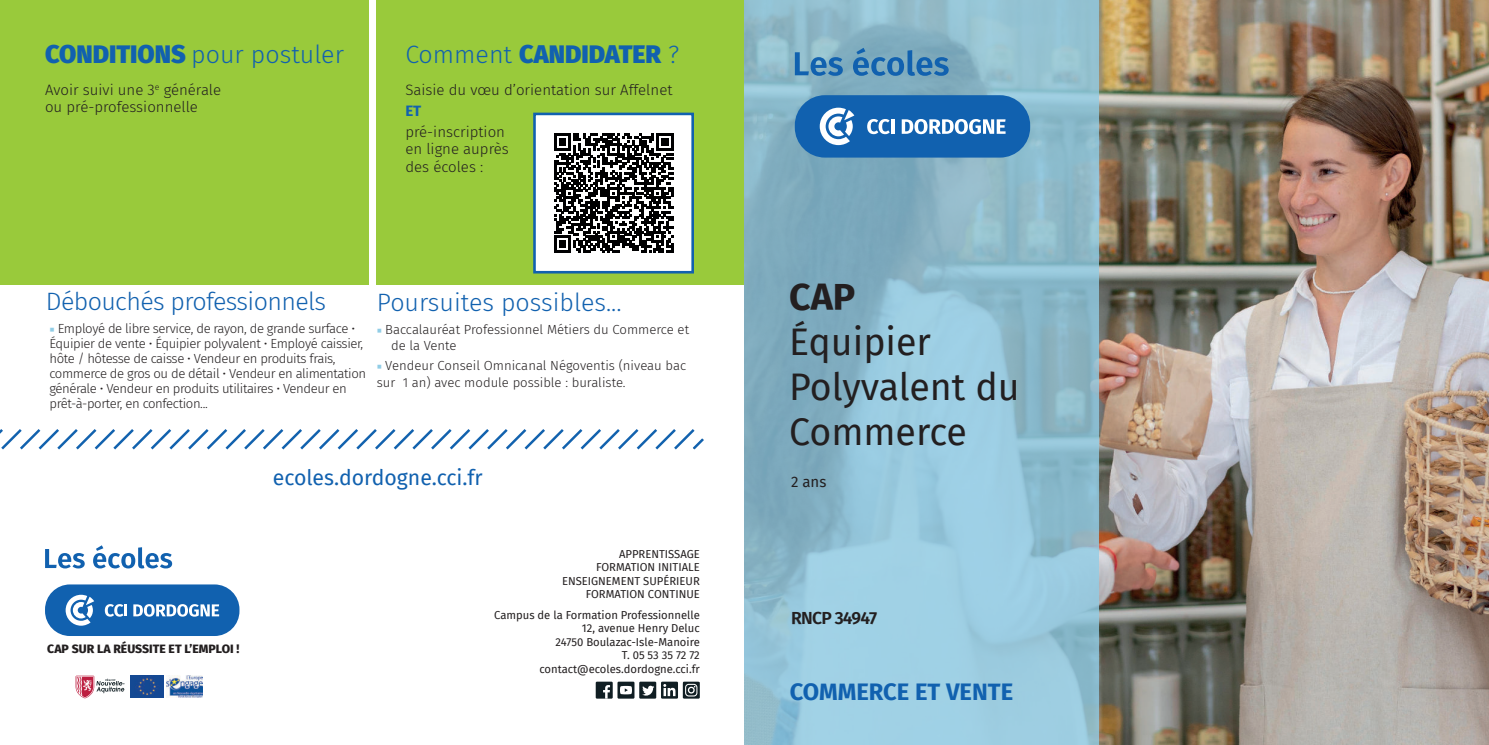
<style>
.page{position:relative;width:1489px;height:745px;background:#fff}
.page>*{position:absolute;margin:0;border:0;box-sizing:border-box;transform-origin:0 0}
.t1{font:37.5px/45px "Fira Sans";color:#231f20}
.t2{font:700 37.5px "Fira Sans";color:#231f20}
.t3{font:300 25px "Fira Sans";letter-spacing:-.015em;color:#1161af}
.t4{font:900 25px "Fira Sans";color:#1161af}
.t5{font:700 23.75px "Fira Sans";color:#1161af}
.t6{font:21.25px "Fira Sans";color:#1161af}
.t7{font:600 17.5px "Fira Sans";letter-spacing:-.045em;color:#231f20}
.t8{font:300 15px/17.5px "Fira Sans";color:#231f20}
.t9{font:15px "Fira Sans";color:#231f20}
.t10{font:700 15px "Fira Sans";color:#1161af}
.t11{font:300 13.12px/15px "Fira Sans";letter-spacing:-.03em;color:#231f20}
.t12{font:300 13.12px/16.2px "Fira Sans";color:#231f20}
.t13{font:800 12.25px "Fira Sans";color:#231f20}
.t14{font:11.25px/13.5px "Fira Sans";color:#231f20;text-align:right}
.s1{font-weight:900}
.s2{font-weight:300}
.s3{font-family:"Minion Pro";font-weight:400;color:#91cde6}
</style>
<div class="page">
<div style="left:0;top:0;width:369px;height:285px;background:#99ca3b"></div>
<div style="left:376px;top:0;width:368px;height:285px;background:#99ca3b"></div>
<svg style="left:76px;top:675px;width:49px;height:22px"></svg>
<img style="left:130px;top:675px;width:33px;height:22px">
<img style="left:166px;top:675px;width:36px;height:22px">
<svg style="left:45px;top:549px;width:40px;height:19px"></svg>
<svg style="left:93px;top:545px;width:79px;height:23px"></svg>
<div style="left:45px;top:584px;width:194px;height:51px;background:#1161af;border-radius:25px"></div>
<svg style="left:66px;top:594px;width:28px;height:31px"></svg>
<svg style="left:105px;top:604px;width:22px;height:12px"></svg>
<svg style="left:133px;top:604px;width:86px;height:12px"></svg>
<svg style="left:0;top:429px;width:704px;height:21px"></svg>
<div style="left:595px;top:681px;width:17px;height:17px;background:#101e23"></div>
<svg style="left:603px;top:685px;width:7px;height:13px"></svg>
<div style="left:617px;top:681px;width:17px;height:17px;background:#101e23"></div>
<svg style="left:620px;top:685px;width:12px;height:9px"></svg>
<div style="left:639px;top:681px;width:17px;height:17px;background:#101e23"></div>
<svg style="left:642px;top:685px;width:12px;height:10px"></svg>
<svg style="left:661px;top:681px;width:17px;height:17px"></svg>
<svg style="left:663px;top:683px;width:12px;height:12px"></svg>
<svg style="left:682px;top:681px;width:17px;height:17px"></svg>
<img style="left:1098px;top:0;width:390px;height:744px">
<svg style="left:744px;top:0;width:354px;height:744px;background:#8fbed1"></svg>
<svg style="left:794px;top:52px;width:48px;height:24px"></svg>
<svg style="left:853px;top:48px;width:95px;height:28px;background:#548eb7"></svg>
<div style="left:794px;top:95px;width:236px;height:62px;background:#1161af;border-radius:30px"></div>
<svg style="left:819px;top:108px;width:35px;height:37px"></svg>
<svg style="left:867px;top:119px;width:22px;height:15px"></svg>
<hr style="left:891px;top:119px;width:3px;height:15px;background:#fff">
<svg style="left:901px;top:119px;width:104px;height:15px"></svg>
<div style="left:534px;top:114px;width:158px;height:158px;background:#fff"></div>
<svg style="left:554px;top:133px;width:119px;height:119px"></svg>
<div style="left:533px;top:113px;width:161px;height:160px;border:3px solid #1161af"></div>
<h2 class="t3" style="left:45px;top:37px;width:300px"><span class="s1">CONDITIONS</span> pour postuler</h2>
<p class="t8" style="left:45px;top:81px;width:178px">Avoir suivi une 3<sup>e</sup> générale ou pré-professionnelle</p>
<h2 class="t4" style="left:405px;top:37px;width:275px"><span class="s2">Comment</span> CANDIDATER <span class="s2">?</span></h2>
<p class="t8" style="left:405px;top:81px;width:268px">Saisie du vœu d’orientation sur Affelnet</p>
<p class="t10" style="left:405px;top:100px;width:17px">ET</p>
<p class="t8" style="left:405px;top:123px;width:105px">pré-inscription en ligne auprès des écoles :</p>
<h2 class="t3" style="left:46px;top:284px;width:282px">Débouchés professionnels</h2>
<p class="t11" style="left:49px;top:320px;width:318px"><span class="s3">■</span> Employé de libre service, de rayon, de grande surface • Équipier de vente • Équipier polyvalent • Employé caissier, hôte / hôtesse de caisse • Vendeur en produits frais, commerce de gros ou de détail • Vendeur en alimentation générale • Vendeur en produits utilitaires • Vendeur en prêt-à-porter, en confection...</p>
<h2 class="t3" style="left:377px;top:284px;width:246px">Poursuites possibles...</h2>
<p class="t12" style="left:391px;top:321px;width:299px;text-indent:-14px"><span class="s3">■</span> Baccalauréat Professionnel Métiers du Commerce et de la Vente</p>
<p class="t12" style="left:377px;top:357px;width:311px;line-height:16.9px"><span class="s3">■</span> Vendeur Conseil Omnicanal Négoventis (niveau bac sur 1 an) avec module possible : buraliste.</p>
<p class="t13" style="left:47px;top:640px;width:194px">CAP SUR LA RÉUSSITE ET L’EMPLOI !</p>
<h3 class="t6" style="left:273px;top:462px;width:211px">ecoles.dordogne.cci.fr</h3>
<p class="t14" style="left:562px;top:546px;width:139px">APPRENTISSAGE<br>FORMATION INITIALE<br>ENSEIGNEMENT SUPÉRIEUR<br>FORMATION CONTINUE</p>
<p class="t14" style="left:494px;top:607px;width:207px">Campus de la Formation Professionnelle<br>12, avenue Henry Deluc<br>24750 Boulazac-Isle-Manoire<br>T. 05 53 35 72 72 contact@ecoles.dordogne.cci.fr</p>
<h1 class="t2" style="left:789px;top:270px;width:68px">CAP</h1>
<h1 class="t1" style="left:789px;top:319px;width:232px">Équipier<br>Polyvalent du<br>Commerce</h1>
<p class="t9" style="left:791px;top:470px;width:37px">2 ans</p>
<h3 class="t7" style="left:791px;top:605px;width:88px">RNCP 34947</h3>
<h3 class="t5" style="left:789px;top:674px;width:225px">COMMERCE ET VENTE</h3>
</div>
